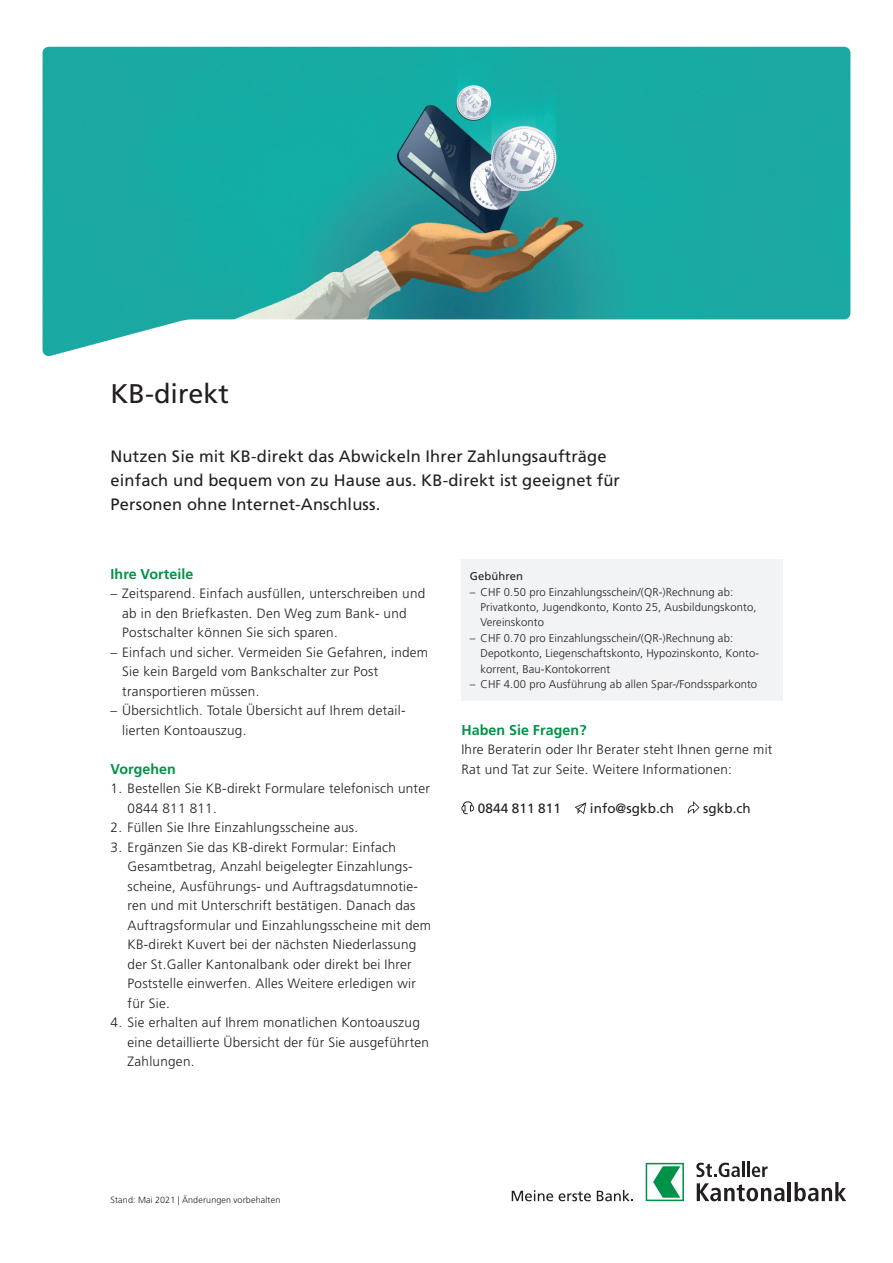
<style>
.page{position:relative;width:893px;height:1263px;background:#fff}
.page>*{position:absolute;margin:0;border:0;box-sizing:border-box;transform-origin:0 0}
.t1{font:27px "Frutiger LT Std";color:#231f20}
.t2{font:16.5px/24px "Frutiger LT Std";letter-spacing:.01em;color:#231f20}
.t3{font:700 14.25px "Frutiger LT Std";letter-spacing:.005em;color:#009248}
.t4{font:300 13.5px/19.5px "Frutiger LT Std";letter-spacing:.02em;color:#231f20}
.t5{font:13.5px "Frutiger LT Std";letter-spacing:.005em;color:#231f20}
.t6{font:300 11.25px/15.5px "Frutiger LT Std";letter-spacing:.01em;color:#231f20}
.t7{font:11.25px "Frutiger LT Std";letter-spacing:.01em;color:#231f20}
.t8{font:300 9px "Frutiger LT Std";letter-spacing:.015em;color:#231f20}
</style>
<div class="page">
<svg style="left:512px;top:1190px;width:41px;height:11px"></svg>
<svg style="left:559px;top:1191px;width:32px;height:10px"></svg>
<svg style="left:597px;top:1190px;width:36px;height:11px"></svg>
<svg style="left:646px;top:1163px;width:38px;height:38px"></svg>
<svg style="left:696px;top:1162px;width:48px;height:15px"></svg>
<hr style="left:747px;top:1162px;width:3px;height:15px;background:#231f20">
<svg style="left:752px;top:1166px;width:16px;height:11px"></svg>
<svg style="left:697px;top:1183px;width:87px;height:18px"></svg>
<hr style="left:788px;top:1182px;width:3px;height:19px;background:#231f20">
<svg style="left:794px;top:1182px;width:52px;height:19px"></svg>
<img style="left:43px;top:47px;width:807px;height:309px">
<div style="left:461px;top:559px;width:321px;height:142px;background:#f2f3f4"></div>
<svg style="left:461px;top:801px;width:13px;height:13px"></svg>
<svg style="left:574px;top:802px;width:12px;height:12px"></svg>
<svg style="left:688px;top:801px;width:11px;height:13px"></svg>
<h1 class="t1" style="left:111px;top:378px;width:120px">KB-direkt</h1>
<p class="t2" style="left:111px;top:444px;width:511px">Nutzen Sie mit KB-direkt das Abwickeln Ihrer Zahlungsaufträge einfach und bequem von zu Hause aus. KB-direkt ist geeignet für<br>Personen ohne Internet-Anschluss.</p>
<p class="t3" style="left:111px;top:565px;width:84px">Ihre Vorteile</p>
<p class="t4" style="left:122px;top:584px;width:305px;text-indent:-12px">– Zeitsparend. Einfach ausfüllen, unterschreiben und ab in den Briefkasten. Den Weg zum Bank- und<br>Postschalter können Sie sich sparen.</p>
<p class="t4" style="left:122px;top:642px;width:307px;text-indent:-12px">– Einfach und sicher. Vermeiden Sie Gefahren, indem<br>Sie kein Bargeld vom Bankschalter zur Post transportieren müssen.</p>
<p class="t4" style="left:122px;top:701px;width:285px;text-indent:-12px">– Übersichtlich. Totale Übersicht auf Ihrem detail&shy;lierten Kontoauszug.</p>
<p class="t3" style="left:111px;top:760px;width:67px">Vorgehen</p>
<p class="t4" style="left:128px;top:779px;width:304px;text-indent:-17px">1. Bestellen Sie KB-direkt Formulare telefonisch unter<br>0844 811 811.</p>
<p class="t4" style="left:111px;top:818px;width:249px">2. Füllen Sie Ihre Einzahlungsscheine aus.</p>
<p class="t4" style="left:128px;top:837px;width:305px;text-indent:-17px">3. Ergänzen Sie das KB-direkt Formular: Einfach Gesamtbetrag, Anzahl beigelegter Einzahlungs&shy;scheine, Ausführungs- und Auftragsdatumnotie&shy;ren und mit Unterschrift bestätigen. Danach das Auftragsformular und Einzahlungsscheine mit dem KB-direkt Kuvert bei der nächsten Niederlassung der St.Galler Kantonalbank oder direkt bei Ihrer Poststelle einwerfen. Alles Weitere erledigen wir für Sie.</p>
<p class="t4" style="left:128px;top:1013px;width:303px;text-indent:-17px">4. Sie erhalten auf Ihrem monatlichen Kontoauszug eine detaillierte Übersicht der für Sie ausgeführten<br>Zahlungen.</p>
<p class="t7" style="left:470px;top:570px;width:55px">Gebühren</p>
<p class="t6" style="left:480px;top:584px;width:277px;text-indent:-11px">– CHF 0.50 pro Einzahlungsschein/(QR-)Rechnung ab:<br>Privatkonto, Jugendkonto, Konto 25, Ausbildungskonto,<br>Vereinskonto</p>
<p class="t6" style="left:480px;top:630px;width:279px;text-indent:-11px">– CHF 0.70 pro Einzahlungsschein/(QR-)Rechnung ab:<br>Depotkonto, Liegenschaftskonto, Hypozinskonto, Konto&shy;korrent, Bau-Kontokorrent</p>
<p class="t6" style="left:470px;top:676px;width:289px">– CHF 4.00 pro Ausführung ab allen Spar-/Fondssparkonto</p>
<p class="t3" style="left:461px;top:721px;width:127px">Haben Sie Fragen?</p>
<p class="t4" style="left:461px;top:740px;width:313px">Ihre Beraterin oder Ihr Berater steht Ihnen gerne mit<br>Rat und Tat zur Seite. Weitere Informationen:</p>
<p class="t5" style="left:478px;top:800px;width:84px">0844 811 811</p>
<p class="t5" style="left:590px;top:800px;width:86px">info@sgkb.ch</p>
<p class="t5" style="left:703px;top:800px;width:49px">sgkb.ch</p>
<p class="t8" style="left:111px;top:1195px;width:171px">Stand: Mai 2021 | Änderungen vorbehalten</p>
</div>
